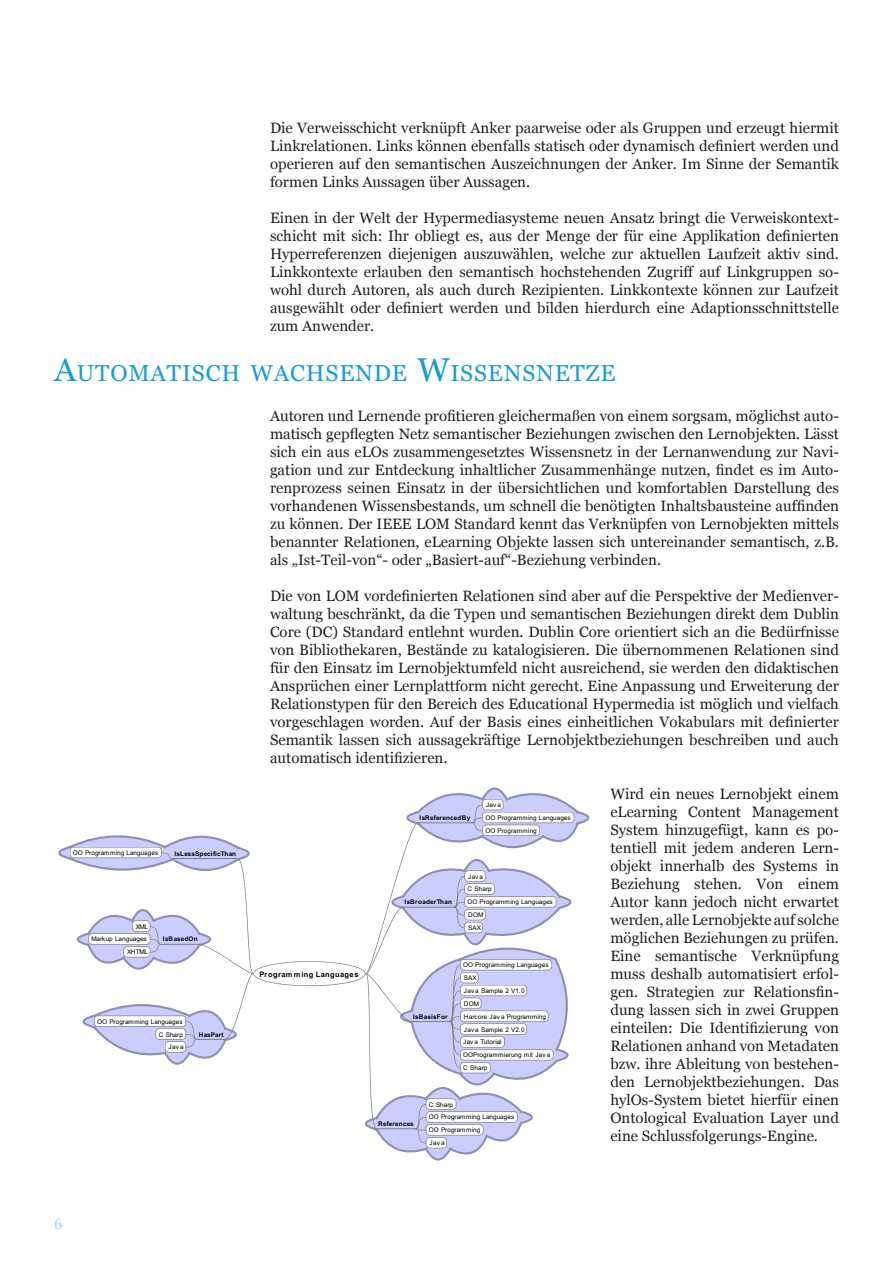
<style>
.page{position:relative;width:893px;height:1263px;background:#fff}
.page>*{position:absolute;margin:0;border:0;box-sizing:border-box;transform-origin:0 0}
.Chapter_Title{font:23.1px "Georgia";letter-spacing:.035em;color:#1a9cd8}
.Fließtext{font:15px/18px "Georgia";color:#231f20;text-align:justify}
.t1{font:700 7.5px "Arial";letter-spacing:.055em;color:#000}
.t2{font:6.45px "Arial";color:#000}
.t3{font:700 6.45px "Arial";color:#000}
.t4{font:700 6.45px "Arial";letter-spacing:.055em;color:#000}
.t5{font:700 6.45px "Arial";letter-spacing:.05em;color:#000}
.s1{font-size:33px}
</style>
<div class="page">
<svg style="left:58px;top:787px;width:532px;height:374px"></svg>
<p class="Fließtext" style="left:270px;top:119px;width:570px">Die Verweisschicht verknüpft Anker paarweise oder als Gruppen und erzeugt hiermit Linkrelationen. Links können ebenfalls statisch oder dynamisch definiert werden und operieren auf den semantischen Auszeichnungen der Anker. Im Sinne der Semantik formen Links Aussagen über Aussagen.</p>
<p class="Fließtext" style="left:270px;top:209px;width:570px">Einen in der Welt der Hypermediasysteme neuen Ansatz bringt die Verweiskontext&shy;schicht mit sich: Ihr obliegt es, aus der Menge der für eine Applikation definierten Hyperreferenzen diejenigen auszuwählen, welche zur aktuellen Laufzeit aktiv sind.<br>Linkkontexte erlauben den semantisch hochstehenden Zugriff auf Linkgruppen so&shy;wohl durch Autoren, als auch durch Rezipienten. Linkkontexte können zur Laufzeit ausgewählt oder definiert werden und bilden hierdurch eine Adaptionsschnittstelle zum Anwender.</p>
<p class="Chapter_Title" style="left:54px;top:360px;width:563px"><span class="s1">A</span>utomatisch wachsende <span class="s1">W</span>issensnetze</p>
<p class="t2" style="left:73px;top:848px;width:87px">OO Programming Languages</p>
<p class="t3" style="left:174px;top:849px;width:63px">IsLessSpecificThan</p>
<p class="t2" style="left:136px;top:922px;width:14px">XML</p>
<p class="t2" style="left:91px;top:935px;width:57px">Markup Languages</p>
<p class="t2" style="left:127px;top:948px;width:22px">XHTML</p>
<p class="t3" style="left:163px;top:935px;width:36px">IsBasedOn</p>
<p class="t2" style="left:97px;top:1017px;width:87px">OO Programming Languages</p>
<p class="t2" style="left:159px;top:1030px;width:26px">C Sharp</p>
<p class="t2" style="left:169px;top:1043px;width:17px">Jav a</p>
<p class="t3" style="left:199px;top:1030px;width:26px">HasPart</p>
<p class="Fließtext" style="left:270px;top:407px;width:570px">Autoren und Lernende profitieren gleichermaßen von einem sorgsam, möglichst auto&shy;matisch gepflegten Netz semantischer Beziehungen zwischen den Lernobjekten. Lässt sich ein aus eLOs zusammengesetztes Wissensnetz in der Lernanwendung zur Navi&shy;gation und zur Entdeckung inhaltlicher Zusammenhänge nutzen, findet es im Auto&shy;renprozess seinen Einsatz in der übersichtlichen und komfortablen Darstellung des vorhandenen Wissensbestands, um schnell die benötigten Inhaltsbausteine auffinden zu können. Der IEEE LOM Standard kennt das Verknüpfen von Lernobjekten mittels benannter Relationen, eLearning Objekte lassen sich untereinander semantisch, z.B. als „Ist-Teil-von“- oder „Basiert-auf“-Beziehung verbinden.</p>
<p class="Fließtext" style="left:270px;top:587px;width:570px">Die von LOM vordefinierten Relationen sind aber auf die Perspektive der Medienver&shy;waltung beschränkt, da die Typen und semantischen Beziehungen direkt dem Dublin Core (DC) Standard entlehnt wurden. Dublin Core orientiert sich an die Bedürfnisse von Bibliothekaren, Bestände zu katalogisieren. Die übernommenen Relationen sind für den Einsatz im Lernobjektumfeld nicht ausreichend, sie werden den didaktischen Ansprüchen einer Lernplattform nicht gerecht. Eine Anpassung und Erweiterung der Relationstypen für den Bereich des Educational Hypermedia ist möglich und vielfach vorgeschlagen worden. Auf der Basis eines einheitlichen Vokabulars mit definierter Semantik lassen sich aussagekräftige Lernobjektbeziehungen beschreiben und auch automatisch identifizieren.</p>
<p class="Fließtext" style="left:610px;top:785px;width:230px">Wird ein neues Lernobjekt einem eLearning Content Management System hinzugefügt, kann es po&shy;tentiell mit jedem anderen Lern&shy;objekt innerhalb des Systems in Beziehung stehen. Von einem Autor kann jedoch nicht erwartet werden, alle Lernobjekte auf solche möglichen Beziehungen zu prüfen.<br>Eine semantische Verknüpfung muss deshalb automatisiert erfol&shy;gen. Strategien zur Relationsfin&shy;dung lassen sich in zwei Gruppen einteilen: Die Identifizierung von Relationen anhand von Metadaten bzw. ihre Ableitung von bestehen&shy;den Lernobjektbeziehungen. Das hylOs-System bietet hierfür einen Ontological Evaluation Layer und eine Schlussfolgerungs-Engine.</p>
<p class="t2" style="left:486px;top:801px;width:16px">Java</p>
<p class="t3" style="left:420px;top:813px;width:52px">IsReferencedBy</p>
<p class="t2" style="left:485px;top:813px;width:87px">OO Programming Languages</p>
<p class="t2" style="left:485px;top:826px;width:53px">OO Programming</p>
<p class="t2" style="left:468px;top:872px;width:17px">Jav a</p>
<p class="t2" style="left:467px;top:885px;width:26px">C Sharp</p>
<p class="t2" style="left:467px;top:898px;width:87px">OO Programming Languages</p>
<p class="t4" style="left:405px;top:898px;width:49px">IsBroaderThan</p>
<p class="t2" style="left:468px;top:911px;width:17px">DOM</p>
<p class="t2" style="left:468px;top:923px;width:14px">SAX</p>
<p class="t2" style="left:463px;top:961px;width:87px">OO Programming Languages</p>
<p class="t1" style="left:259px;top:969px;width:101px">Programming Languages</p>
<p class="t2" style="left:464px;top:973px;width:14px">SAX</p>
<p class="t2" style="left:464px;top:986px;width:62px">Jav a Sample 2 V1.0</p>
<p class="t2" style="left:464px;top:999px;width:17px">DOM</p>
<p class="t5" style="left:413px;top:1012px;width:36px">IsBasisFor</p>
<p class="t2" style="left:464px;top:1012px;width:84px">Harcore Jav a Programming</p>
<p class="t2" style="left:464px;top:1025px;width:62px">Jav a Sample 2 V2.0</p>
<p class="t2" style="left:463px;top:1038px;width:40px">Jav a Tutorial</p>
<p class="t2" style="left:463px;top:1051px;width:89px">OOProgrammierung mit Jav a</p>
<p class="t2" style="left:463px;top:1064px;width:26px">C Sharp</p>
<p class="t2" style="left:429px;top:1100px;width:26px">C Sharp</p>
<p class="t2" style="left:429px;top:1113px;width:87px">OO Programming Languages</p>
<p class="t3" style="left:378px;top:1119px;width:37px">References</p>
<p class="t2" style="left:429px;top:1126px;width:53px">OO Programming</p>
<p class="t2" style="left:430px;top:1139px;width:17px">Java</p>
</div>
